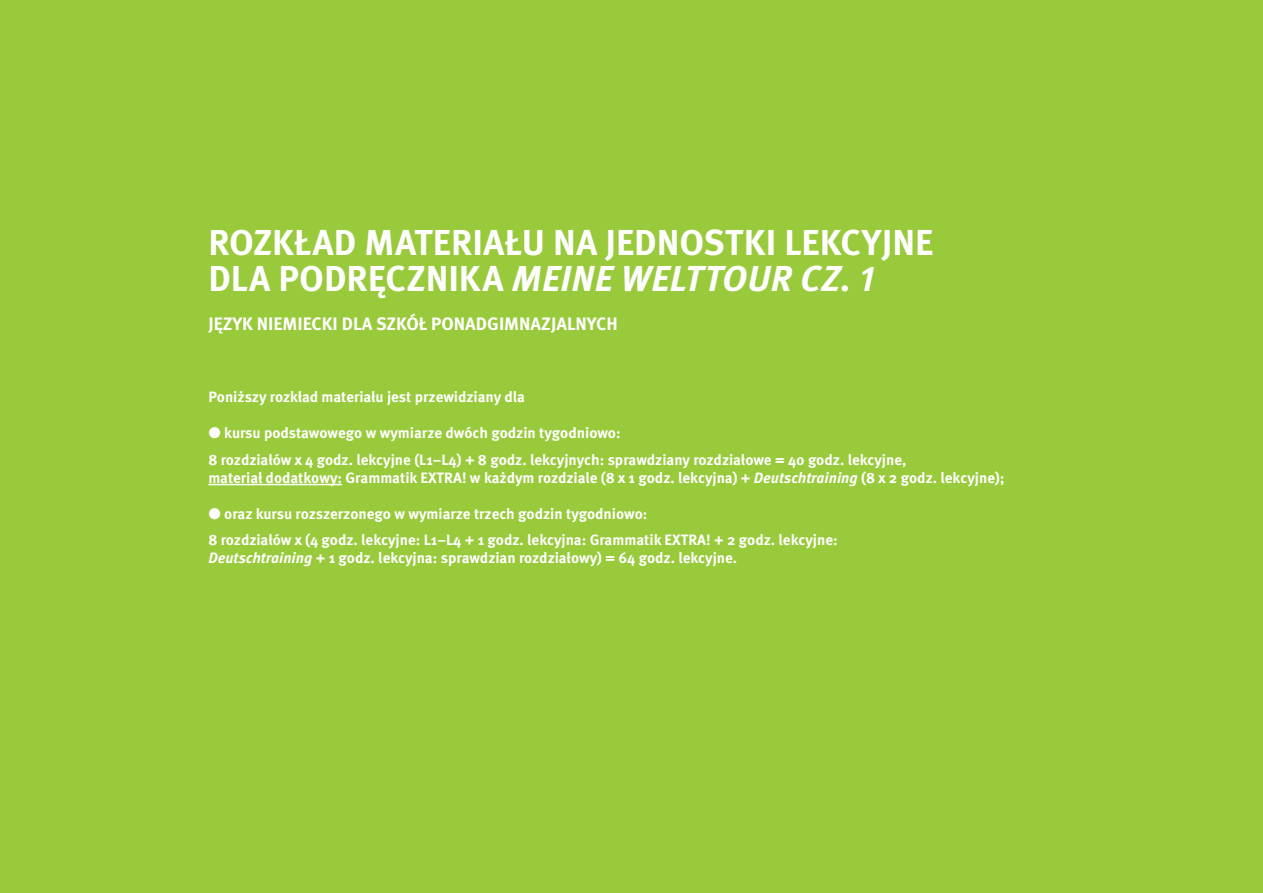
<style>
.page{position:relative;width:1263px;height:893px;background:#99ca3b}
.page>*{position:absolute;margin:0;border:0;box-sizing:border-box;transform-origin:0 0}
.t1{font:700 36px/36px "Meta Pro";color:#fff}
.t2{font:italic 700 36px "Meta Pro";color:#fff}
.t3{font:700 18px "Meta Pro";color:#fff}
.t4{font:700 15px/26.5px "Meta Pro";letter-spacing:-.005em;color:#fff}
.s1{font-style:italic}
</style>
<div class="page">
<hr style="left:208px;top:484px;width:134px;height:1px;background:#fff">
<h1 class="t1" style="left:208px;top:222px;width:726px">ROZKŁAD MATERIAŁU NA JEDNOSTKI LEKCYJNE<br>DLA PODRĘCZNIKA <span class="s1">Meine</span></h1>
<h1 class="t2" style="left:621px;top:250px;width:52px">Welttour</h1>
<h1 class="t2" style="left:800px;top:250px;width:76px">cz. 1</h1>
<p class="t3" style="left:208px;top:310px;width:411px">JĘZYK NIEMIECKI DLA SZKÓŁ PONADGIMNAZJALNYCH</p>
<p class="t4" style="left:208px;top:383px;width:318px">Poniższy rozkład materiału jest przewidziany dla</p>
<p class="t4" style="left:208px;top:419px;width:700px">● kursu podstawowego w wymiarze dwóch godzin tygodniowo:<br>8 rozdziałów x 4 godz. lekcyjne (L1–L4) + 8 godz. lekcyjnych: sprawdziany rozdziałowe = 40 godz. lekcyjne,</p>
<p class="t4" style="left:208px;top:463px;width:798px">materiał dodatkowy: Grammatik EXTRA! w każdym rozdziale (8 x 1 godz. lekcyjna) + <span class="s1">Deutschtraining</span> (8 x 2 godz. lekcyjne);</p>
<p class="t4" style="left:208px;top:499px;width:631px">● oraz kursu rozszerzonego w wymiarze trzech godzin tygodniowo:<br>8 rozdziałów x (4 godz. lekcyjne: L1–L4 + 1 godz. lekcyjna: Grammatik EXTRA! + 2 godz. lekcyjne:</p>
<p class="t4" style="left:208px;top:544px;width:530px"><span class="s1">Deutschtraining</span> + 1 godz. lekcyjna: sprawdzian rozdziałowy) = 64 godz. lekcyjne.</p>
</div>
